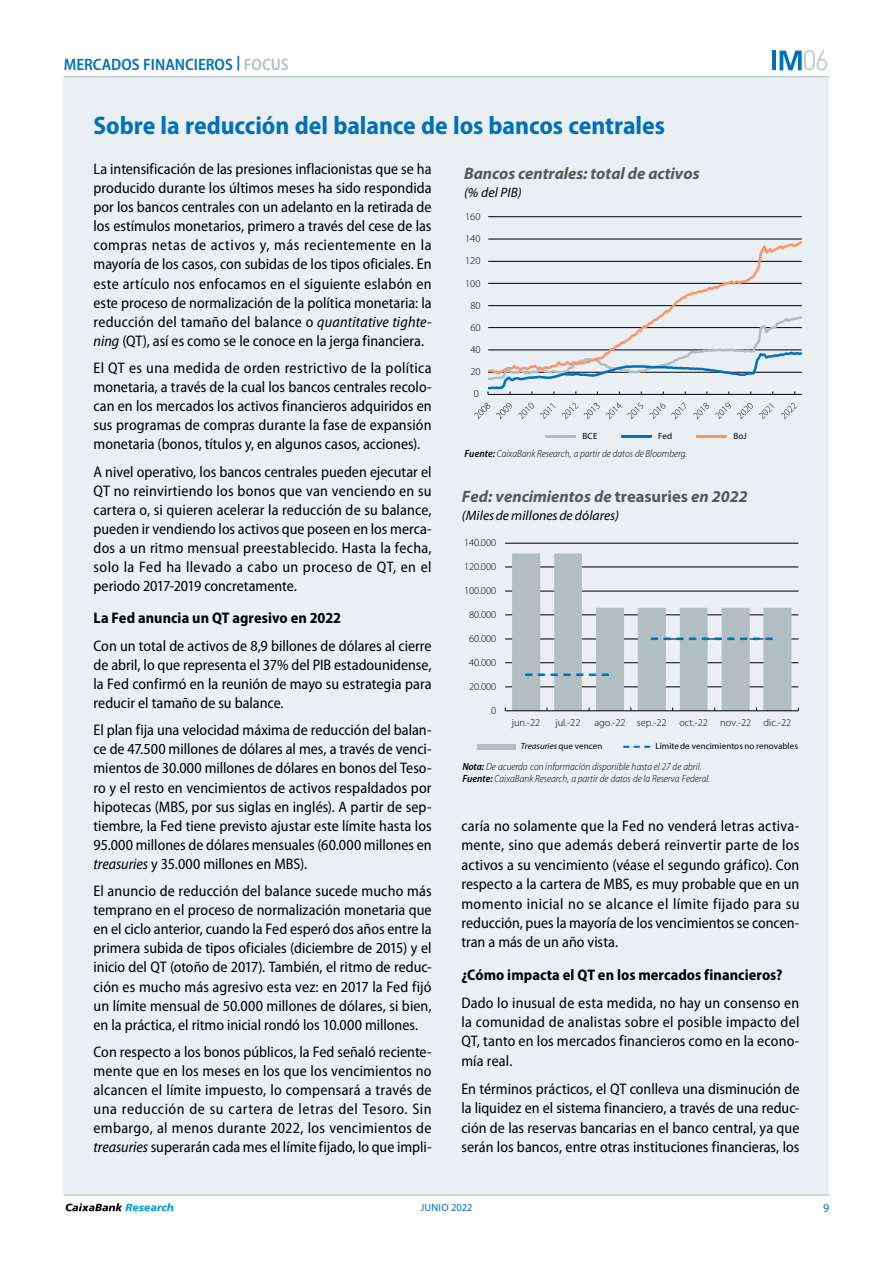
<style>
.page{position:relative;width:893px;height:1263px;background:#fff}
.page>*{position:absolute;margin:0;border:0;box-sizing:border-box;transform-origin:0 0}
.t1{font:300 27.6px "DIN Pro";color:#b2bdc2}
.t2{font:700 semi-condensed 25.5px "Myriad Pro";letter-spacing:-.005em;color:#0070ba}
.t3{font:italic 700 16.5px "Myriad Pro";color:#575756}
.t4{font:600 semi-condensed 16.5px "Myriad Pro";color:#0070ba}
.t5{font:semi-condensed 15.3px/19px "Myriad Pro";color:#000;text-align:justify}
.t6{font:700 semi-condensed 15.3px "Myriad Pro";letter-spacing:.005em;color:#000}
.t7{font:italic 13.65px "Myriad Pro";letter-spacing:.005em;color:#000}
.t8{font:12px "Myriad Pro";color:#0070ba}
.t9{font:italic 300 semi-condensed 10.5px/11.6px "Myriad Pro";letter-spacing:-.005em;color:#000}
.t10{font:300 10.5px "Myriad Pro";letter-spacing:-.005em;color:#000}
.t11{font:10.5px "Myriad Pro";letter-spacing:.02em;color:#0070ba}
.t12{font:9px "Myriad Pro";letter-spacing:.005em;color:#000}
.t13{font:italic 9px "Myriad Pro";letter-spacing:.005em;color:#000}
.s1{color:#b2bdc2}
.s2{font-style:italic}
.s3{font-weight:600}
.s4{font-style:normal}
</style>
<div class="page">
<div style="left:64px;top:77px;width:765px;height:1118px;background:#e9eff3"></div>
<hr style="left:64px;top:76px;width:765px;height:1px;background:#b2bdc2">
<hr style="left:63px;top:1195px;width:766px;height:1px;background:#b2bdc2">
<svg style="left:66px;top:1203px;width:107px;height:8px"></svg>
<svg style="left:779px;top:51px;width:23px;height:19px"></svg>
<hr style="left:772px;top:51px;width:4px;height:19px;background:#0070ba">
<hr style="left:505px;top:687px;width:293px;height:1px;background:#000">
<hr style="left:505px;top:662px;width:293px;height:1px;background:#000">
<hr style="left:505px;top:639px;width:293px;height:1px;background:#000">
<hr style="left:505px;top:615px;width:293px;height:1px;background:#000">
<hr style="left:505px;top:591px;width:293px;height:1px;background:#000">
<hr style="left:505px;top:567px;width:293px;height:1px;background:#000">
<hr style="left:505px;top:543px;width:293px;height:1px;background:#000">
<hr style="left:505px;top:710px;width:293px;height:1px;background:#000">
<svg style="left:512px;top:553px;width:279px;height:158px"></svg>
<div style="left:477px;top:744px;width:38px;height:5px;background:#b2bec2"></div>
<svg style="left:624px;top:746px;width:27px;height:2px"></svg>
<hr style="left:488px;top:216px;width:314px;height:1px;background:#000">
<hr style="left:488px;top:394px;width:314px;height:1px;background:#000">
<svg style="left:488px;top:239px;width:315px;height:155px"></svg>
<svg style="left:474px;top:403px;width:16px;height:16px"></svg>
<svg style="left:496px;top:403px;width:16px;height:16px"></svg>
<svg style="left:518px;top:403px;width:16px;height:16px"></svg>
<svg style="left:540px;top:403px;width:15px;height:16px"></svg>
<svg style="left:562px;top:403px;width:16px;height:16px"></svg>
<svg style="left:584px;top:403px;width:15px;height:16px"></svg>
<svg style="left:606px;top:403px;width:16px;height:16px"></svg>
<svg style="left:628px;top:402px;width:15px;height:17px"></svg>
<svg style="left:649px;top:402px;width:16px;height:17px"></svg>
<svg style="left:671px;top:402px;width:15px;height:17px"></svg>
<svg style="left:693px;top:403px;width:16px;height:16px"></svg>
<svg style="left:715px;top:403px;width:15px;height:16px"></svg>
<svg style="left:737px;top:403px;width:16px;height:16px"></svg>
<svg style="left:759px;top:403px;width:15px;height:16px"></svg>
<svg style="left:781px;top:403px;width:16px;height:16px"></svg>
<hr style="left:546px;top:435px;width:29px;height:3px;background:#b2bec2">
<hr style="left:622px;top:435px;width:29px;height:3px;background:#0073bb">
<hr style="left:697px;top:435px;width:29px;height:3px;background:#f3986b">
<p class="t4" style="left:64px;top:55px;width:226px">MERCADOS FINANCIEROS <sup>|</sup> <span class="s1">FOCUS</span></p>
<h1 class="t1" style="left:802px;top:39px;width:28px">06</h1>
<h2 class="t2" style="left:94px;top:111px;width:573px">Sobre la reducción del balance de los bancos centrales</h2>
<p class="t5" style="left:94px;top:160px;width:340px">La intensificación de las presiones inflacionistas que se ha producido durante los últimos meses ha sido respondida por los bancos centrales con un adelanto en la retirada de los estímulos monetarios, primero a través del cese de las compras netas de activos y, más recientemente en la mayoría de los casos, con subidas de los tipos oficiales. En este artículo nos enfocamos en el siguiente eslabón en este proceso de normalización de la política monetaria: la reducción del tamaño del balance o <span class="s2">quantitative tighte&shy;ning</span> (QT), así es como se le conoce en la jerga financiera.</p>
<p class="t5" style="left:94px;top:359px;width:340px">El QT es una medida de orden restrictivo de la política monetaria, a través de la cual los bancos centrales recolo&shy;can en los mercados los activos financieros adquiridos en sus programas de compras durante la fase de expansión monetaria (bonos, títulos y, en algunos casos, acciones).</p>
<p class="t5" style="left:94px;top:463px;width:340px">A nivel operativo, los bancos centrales pueden ejecutar el QT no reinvirtiendo los bonos que van venciendo en su cartera o, si quieren acelerar la reducción de su balance, pueden ir vendiendo los activos que poseen en los merca&shy;dos a un ritmo mensual preestablecido. Hasta la fecha, solo la Fed ha llevado a cabo un proceso de QT, en el periodo 2017-2019 concretamente.</p>
<p class="t6" style="left:94px;top:609px;width:249px">La Fed anuncia un QT agresivo en 2022</p>
<p class="t5" style="left:94px;top:636px;width:340px">Con un total de activos de 8,9 billones de dólares al cierre de abril, lo que representa el 37% del PIB estadounidense, la Fed confirmó en la reunión de mayo su estrategia para reducir el tamaño de su balance.</p>
<p class="t5" style="left:94px;top:721px;width:340px">El plan fija una velocidad máxima de reducción del balan&shy;ce de 47.500 millones de dólares al mes, a través de venci&shy;mientos de 30.000 millones de dólares en bonos del Teso&shy;ro y el resto en vencimientos de activos respaldados por hipotecas (MBS, por sus siglas en inglés). A partir de sep&shy;tiembre, la Fed tiene previsto ajustar este límite hasta los 95.000 millones de dólares mensuales (60.000 millones en <span class="s2">treasuries</span> y 35.000 millones en MBS).</p>
<p class="t5" style="left:94px;top:882px;width:340px">El anuncio de reducción del balance sucede mucho más temprano en el proceso de normalización monetaria que en el ciclo anterior, cuando la Fed esperó dos años entre la primera subida de tipos oficiales (diciembre de 2015) y el inicio del QT (otoño de 2017). También, el ritmo de reduc&shy;ción es mucho más agresivo esta vez: en 2017 la Fed fijó un límite mensual de 50.000 millones de dólares, si bien, en la práctica, el ritmo inicial rondó los 10.000 millones.</p>
<p class="t5" style="left:94px;top:1043px;width:340px">Con respecto a los bonos públicos, la Fed señaló reciente&shy;mente que en los meses en los que los vencimientos no alcancen el límite impuesto, lo compensará a través de una reducción de su cartera de letras del Tesoro. Sin embargo, al menos durante 2022, los vencimientos de <span class="s2">treasuries</span> superarán cada mes el límite fijado, lo que impli-</p>
<p class="t3" style="left:464px;top:163px;width:237px">Bancos centrales: total de activos</p>
<p class="t7" style="left:464px;top:184px;width:59px">(% del PIB)</p>
<p class="t10" style="left:465px;top:210px;width:17px">160</p>
<p class="t10" style="left:465px;top:232px;width:17px">140</p>
<p class="t10" style="left:465px;top:254px;width:17px">120</p>
<p class="t10" style="left:465px;top:277px;width:17px">100</p>
<p class="t10" style="left:470px;top:299px;width:12px">80</p>
<p class="t10" style="left:470px;top:321px;width:12px">60</p>
<p class="t10" style="left:470px;top:343px;width:12px">40</p>
<p class="t10" style="left:470px;top:365px;width:12px">20</p>
<p class="t10" style="left:474px;top:388px;width:7px">0</p>
<p class="t12" style="left:583px;top:431px;width:16px">BCE</p>
<p class="t12" style="left:658px;top:431px;width:16px">Fed</p>
<p class="t12" style="left:733px;top:431px;width:15px">BoJ</p>
<p class="t9" style="left:465px;top:448px;width:224px"><span class="s3">Fuente:</span> CaixaBank Research, a partir de datos de Bloomberg.</p>
<p class="t3" style="left:462px;top:487px;width:287px">Fed: vencimientos de <span class="s4">treasuries</span> en 2022</p>
<p class="t7" style="left:462px;top:508px;width:159px">(Milesde millonesde dólares)</p>
<p class="t10" style="left:464px;top:536px;width:34px">140.000</p>
<p class="t10" style="left:464px;top:560px;width:34px">120.000</p>
<p class="t10" style="left:464px;top:584px;width:34px">100.000</p>
<p class="t10" style="left:469px;top:608px;width:29px">80.000</p>
<p class="t10" style="left:469px;top:632px;width:29px">60.000</p>
<p class="t10" style="left:469px;top:656px;width:29px">40.000</p>
<p class="t10" style="left:469px;top:680px;width:29px">20.000</p>
<p class="t10" style="left:491px;top:704px;width:7px">0</p>
<p class="t10" style="left:512px;top:716px;width:30px">jun.-22</p>
<p class="t10" style="left:556px;top:716px;width:26px">jul.-22</p>
<p class="t10" style="left:594px;top:716px;width:198px">ago.-22 sep.-22 oct.-22 nov.-22 dic.-22</p>
<p class="t13" style="left:521px;top:741px;width:83px">Treasuries<span class="s4">que vencen</span></p>
<p class="t12" style="left:655px;top:741px;width:144px">Límitede vencimientos no renovables</p>
<p class="t9" style="left:462px;top:761px;width:250px"><span class="s3">Nota:</span> De acuerdo con información disponible hasta el 27 de abril.<br><span class="s3">Fuente:</span> CaixaBank Research, a partir de datos de la Reserva Federal.</p>
<p class="t5" style="left:461px;top:816px;width:340px;line-height:19.5px">caría no solamente que la Fed no venderá letras activa&shy;mente, sino que además deberá reinvertir parte de los activos a su vencimiento (véase el segundo gráfico). Con respecto a la cartera de MBS, es muy probable que en un momento inicial no se alcance el límite fijado para su reducción, pues la mayoría de los vencimientos se concen&shy;tran a más de un año vista.</p>
<p class="t6" style="left:461px;top:966px;width:322px">¿Cómo impacta el QT en los mercados financieros?</p>
<p class="t5" style="left:461px;top:993px;width:340px;line-height:19.5px">Dado lo inusual de esta medida, no hay un consenso en la comunidad de analistas sobre el posible impacto del QT, tanto en los mercados financieros como en la econo&shy;mía real.</p>
<p class="t5" style="left:461px;top:1079px;width:340px;line-height:19.5px">En términos prácticos, el QT conlleva una disminución de la liquidez en el sistema financiero, a través de una reduc&shy;ción de las reservas bancarias en el banco central, ya que serán los bancos, entre otras instituciones financieras, los</p>
<p class="t11" style="left:420px;top:1202px;width:54px">JUNIO 2022</p>
<p class="t8" style="left:823px;top:1202px;width:8px">9</p>
</div>
